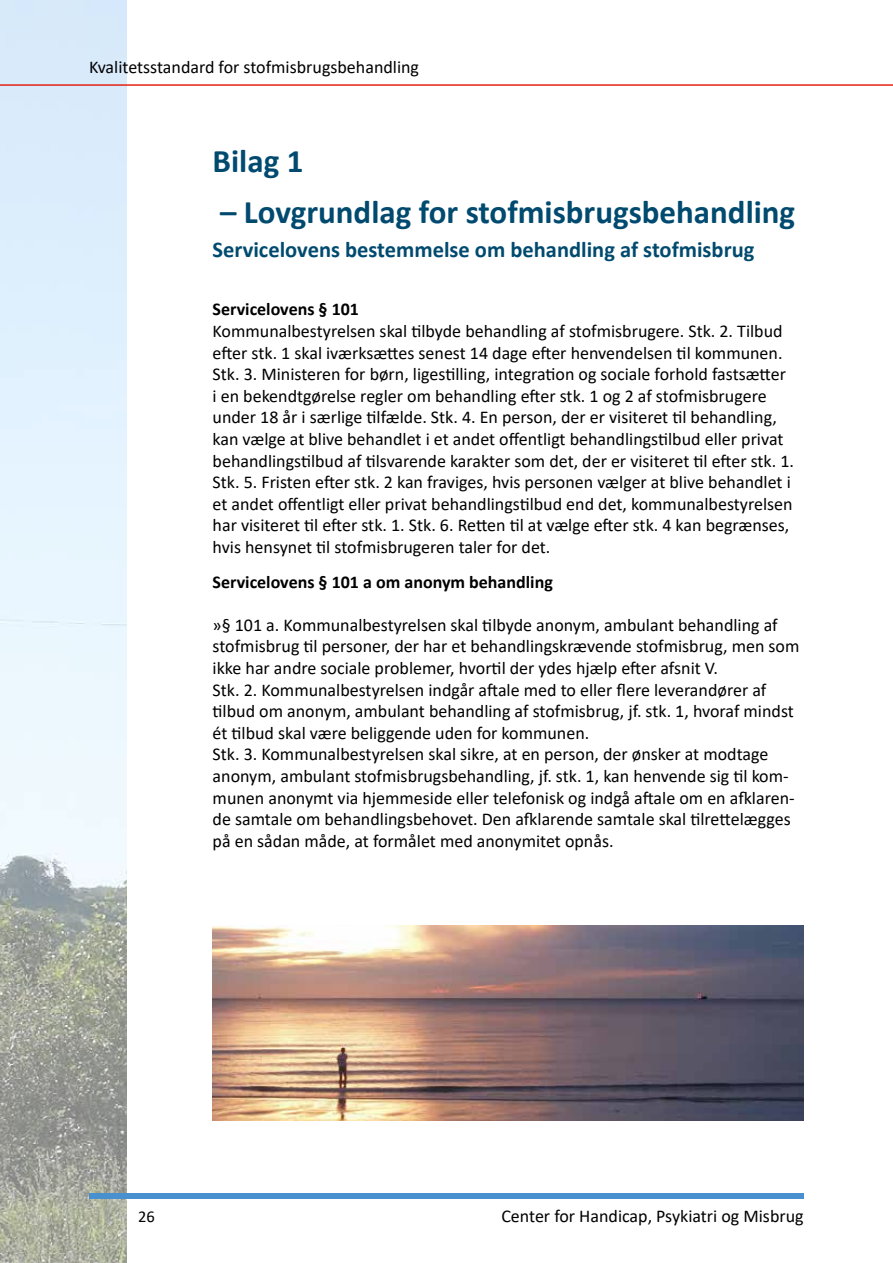
<style>
.page{position:relative;width:893px;height:1263px;background:#fff}
.page>*{position:absolute;margin:0;border:0;box-sizing:border-box;transform-origin:0 0}
.t1{font:700 33px "Calibri";color:#004a6f}
.t2{font:700 22.5px "Calibri";color:#004a6f}
.t3{font:18px/21.6px "Calibri";color:#000}
.t4{font:700 18px "Calibri";color:#000}
.t5{font:16.5px "Calibri";color:#000}
</style>
<div class="page">
<img style="left:0;top:0;width:128px;height:1263px">
<img style="left:213px;top:925px;width:591px;height:195px">
<div style="left:89px;top:1193px;width:715px;height:5px;background:#4991ce"></div>
<hr style="left:0;top:84px;width:893px;height:2px;background:#e42313">
<p class="t3" style="left:89px;top:56px;width:331px">Kvalitetsstandard for stofmisbrugsbehandling</p>
<h1 class="t1" style="left:213px;top:138px;width:92px">Bilag 1</h1>
<h1 class="t1" style="left:220px;top:188px;width:577px">– Lovgrundlag for stofmisbrugsbehandling</h1>
<p class="t2" style="left:213px;top:233px;width:543px">Servicelovens bestemmelse om behandling af stofmisbrug</p>
<p class="t4" style="left:213px;top:297px;width:148px">Servicelovens § 101</p>
<p class="t3" style="left:213px;top:320px;width:583px">Kommunalbestyrelsen skal tilbyde behandling af stofmisbrugere. Stk. 2. Tilbud efter stk. 1 skal iværksættes senest 14 dage efter henvendelsen til kommunen.<br>Stk. 3. Ministeren for børn, ligestilling, integration og sociale forhold fastsætter i en bekendtgørelse regler om behandling efter stk. 1 og 2 af stofmisbrugere under 18 år i særlige tilfælde. Stk. 4. En person, der er visiteret til behandling, kan vælge at blive behandlet i et andet offentligt behandlingstilbud eller privat behandlingstilbud af tilsvarende karakter som det, der er visiteret til efter stk. 1.<br>Stk. 5. Fristen efter stk. 2 kan fraviges, hvis personen vælger at blive behandlet i et andet offentligt eller privat behandlingstilbud end det, kommunalbestyrelsen har visiteret til efter stk. 1. Stk. 6. Retten til at vælge efter stk. 4 kan begrænses, hvis hensynet til stofmisbrugeren taler for det.</p>
<p class="t4" style="left:213px;top:569px;width:342px">Servicelovens § 101 a om anonym behandling</p>
<p class="t3" style="left:213px;top:613px;width:588px">»§ 101 a. Kommunalbestyrelsen skal tilbyde anonym, ambulant behandling af stofmisbrug til personer, der har et behandlingskrævende stofmisbrug, men som ikke har andre sociale problemer, hvortil der ydes hjælp efter afsnit V.<br>Stk. 2. Kommunalbestyrelsen indgår aftale med to eller flere leverandører af tilbud om anonym, ambulant behandling af stofmisbrug, jf. stk. 1, hvoraf mindst ét tilbud skal være beliggende uden for kommunen.<br>Stk. 3. Kommunalbestyrelsen skal sikre, at en person, der ønsker at modtage anonym, ambulant stofmisbrugsbehandling, jf. stk. 1, kan henvende sig til kom&shy;munen anonymt via hjemmeside eller telefonisk og indgå aftale om en afklaren&shy;de samtale om behandlingsbehovet. Den afklarende samtale skal tilrettelægges på en sådan måde, at formålet med anonymitet opnås.</p>
<p class="t5" style="left:138px;top:1204px;width:18px">26</p>
<p class="t3" style="left:501px;top:1204px;width:304px">Center for Handicap, Psykiatri og Misbrug</p>
</div>
